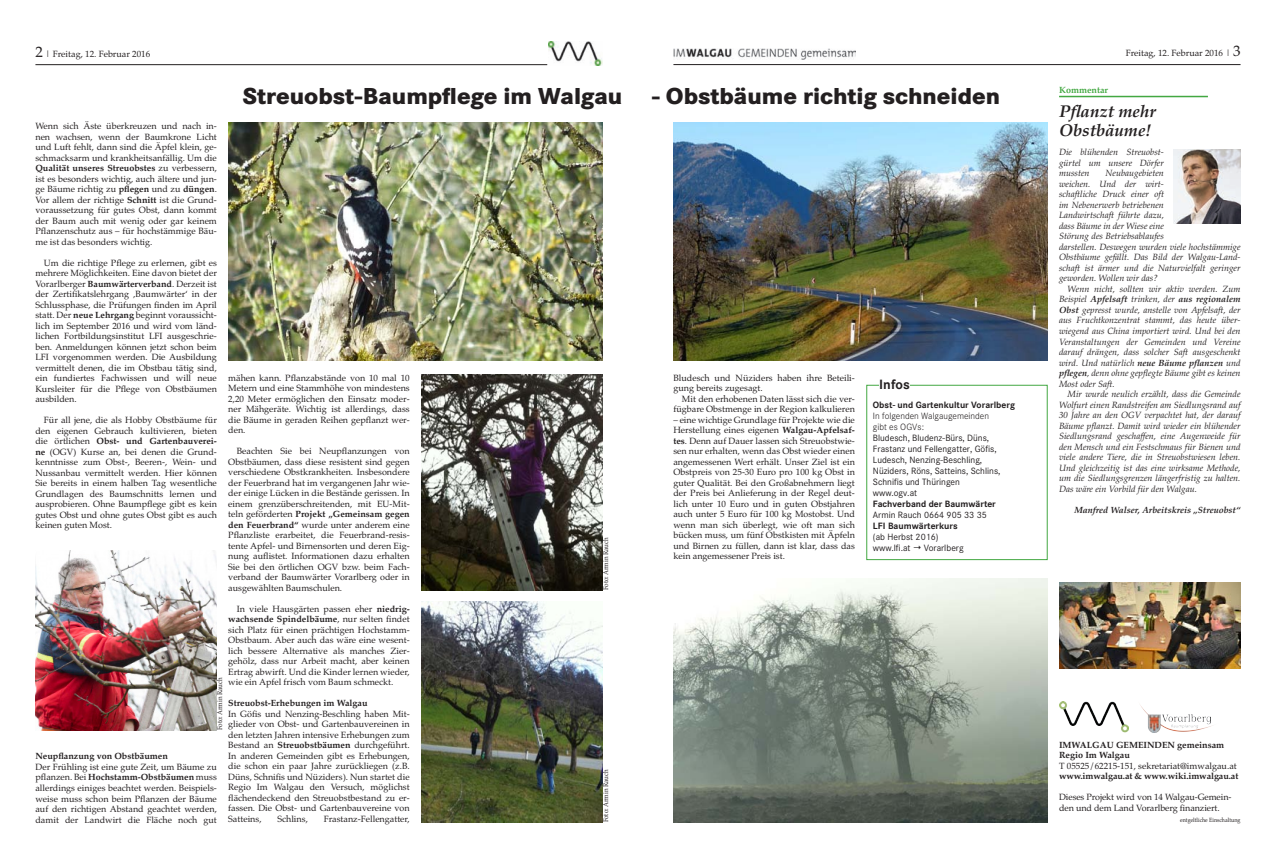
<style>
.page{position:relative;width:1276px;height:865px;background:#fff}
.page>*{position:absolute;margin:0;border:0;box-sizing:border-box;transform-origin:0 0}
.t1{font:800 24px "Corporate S";color:#231f20}
.t2{font:italic 700 17px/19px "Palatino";letter-spacing:-.005em;color:#231f20}
.t3{font:700 14px "Corporate S";color:#231f20}
.t4{font:9.5px/11px "Corporate S";color:#231f20}
.t5{font:700 9.5px "Corporate S";color:#231f20}
.t6{font:300 9.5px/11px "Corporate S";color:#231f20}
.t7{font:9px/10.5px "Palatino";color:#231f20;text-align:justify}
.t8{font:italic 9px/10.5px "Palatino";color:#231f20;text-align:justify}
.t9{font:700 9px/10.5px "Palatino";color:#231f20}
.t10{font:italic 700 9px "Palatino";color:#231f20}
.t11{font:700 9px "Palatino";color:#43a842}
.t12{font:7px "Palatino";color:#231f20;scale:.9 1}
.t13{font:6px "Palatino";color:#231f20;scale:.9 1}
.s1{font-size:15px}
.s2{font-weight:700}
</style>
<div class="page">
<img style="left:549px;top:42px;width:53px;height:23px">
<img style="left:673px;top:48px;width:183px;height:12px">
<hr style="left:35px;top:64px;width:512px;height:1px;background:#231f20">
<hr style="left:673px;top:64px;width:567px;height:1px;background:#231f20">
<div style="left:866px;top:385px;width:181px;height:175px;border:1px solid #43a842"></div>
<div style="left:879px;top:378px;width:31px;height:11px;background:#fff"></div>
<img style="left:1174px;top:149px;width:66px;height:74px">
<img style="left:1059px;top:701px;width:69px;height:32px">
<img style="left:1140px;top:705px;width:73px;height:27px">
<hr style="left:1059px;top:96px;width:149px;height:1px;background:#43a842">
<img style="left:228px;top:123px;width:374px;height:237px">
<img style="left:673px;top:123px;width:374px;height:237px">
<img style="left:673px;top:579px;width:374px;height:243px">
<img style="left:1059px;top:583px;width:181px;height:85px">
<img style="left:421px;top:601px;width:181px;height:221px">
<img style="left:421px;top:374px;width:181px;height:216px">
<img style="left:35px;top:550px;width:182px;height:180px">
<p class="t7" style="left:35px;top:49px;width:116px"><span class="s1">2</span> | Freitag, 12. Februar 2016</p>
<p class="t7" style="left:1125px;top:48px;width:116px">Freitag, 12. Februar 2016 | <span class="s1">3</span></p>
<h1 class="t1" style="left:242px;top:82px;width:381px">Streuobst-Baumpflege im Walgau</h1>
<h1 class="t1" style="left:652px;top:82px;width:349px">- Obstbäume richtig schneiden</h1>
<p class="t7" style="left:35px;top:121px;width:183px">Wenn sich Äste überkreuzen und nach in&shy;nen wachsen, wenn der Baumkrone Licht und Luft fehlt, dann sind die Äpfel klein, ge&shy;schmacksarm und krankheitsanfällig. Um die <span class="s2">Qualität unseres Streuobstes</span> zu verbessern, ist es besonders wichtig, auch ältere und jun&shy;ge Bäume richtig zu <span class="s2">pflegen</span> und zu <span class="s2">düngen</span>.<br>Vor allem der richtige <span class="s2">Schnitt</span> ist die Grund&shy;voraussetzung für gutes Obst, dann kommt der Baum auch mit wenig oder gar keinem Pflanzenschutz aus – für hochstämmige Bäu&shy;me ist das besonders wichtig.</p>
<p class="t7" style="left:35px;top:258px;width:183px;text-indent:9px">Um die richtige Pflege zu erlernen, gibt es mehrere Möglichkeiten. Eine davon bietet der Vorarlberger <span class="s2">Baumwärterverband</span>. Derzeit ist der Zertifikatslehrgang ‚Baumwärter‘ in der Schlussphase, die Prüfungen finden im April statt. Der <span class="s2">neue Lehrgang</span> beginnt voraussicht&shy;lich im September 2016 und wird vom länd&shy;lichen Fortbildungsinstitut LFI ausgeschrie&shy;ben. Anmeldungen können jetzt schon beim LFI vorgenommen werden. Die Ausbildung vermittelt denen, die im Obstbau tätig sind, ein fundiertes Fachwissen und will neue Kursleiter für die Pflege von Obstbäumen ausbilden.</p>
<p class="t7" style="left:35px;top:415px;width:183px;text-indent:9px">Für all jene, die als Hobby Obstbäume für den eigenen Gebrauch kultivieren, bieten die örtlichen <span class="s2">Obst- und Gartenbauverei&shy;ne</span> (OGV) Kurse an, bei denen die Grund&shy;kenntnisse zum Obst-, Beeren-, Wein- und Nussanbau vermittelt werden. Hier können Sie bereits in einem halben Tag wesentliche Grundlagen des Baumschnitts lernen und ausprobieren. Ohne Baumpflege gibt es kein gutes Obst und ohne gutes Obst gibt es auch keinen guten Most.</p>
<p class="t7" style="left:228px;top:372px;width:183px">mähen kann. Pflanzabstände von 10 mal 10<br>Metern und eine Stammhöhe von mindestens 2,20 Meter ermöglichen den Einsatz moder&shy;ner Mähgeräte. Wichtig ist allerdings, dass die Bäume in geraden Reihen gepflanzt wer&shy;den.</p>
<p class="t7" style="left:228px;top:446px;width:183px;text-indent:9px">Beachten Sie bei Neupflanzungen von Obstbäumen, dass diese resistent sind gegen verschiedene Obstkrankheiten. Insbesondere der Feuerbrand hat im vergangenen Jahr wie&shy;der einige Lücken in die Bestände gerissen. In einem grenzüberschreitenden, mit EU-Mit&shy;teln geförderten <span class="s2">Projekt „Gemeinsam gegen den Feuerbrand“</span> wurde unter anderem eine Pflanzliste erarbeitet, die Feuerbrand-resis&shy;tente Apfel- und Birnensorten und deren Eig&shy;nung auflistet. Informationen dazu erhalten Sie bei den örtlichen OGV bzw. beim Fach&shy;verband der Baumwärter Vorarlberg oder in ausgewählten Baumschulen.</p>
<p class="t7" style="left:228px;top:603px;width:183px;text-indent:9px">In viele Hausgärten passen eher <span class="s2">niedrig&shy;wachsende Spindelbäume</span>, nur selten findet sich Platz für einen prächtigen Hochstamm-Obstbaum. Aber auch das wäre eine wesent&shy;lich bessere Alternative als manches Zier&shy;gehölz, dass nur Arbeit macht, aber keinen Ertrag abwirft. Und die Kinder lernen wieder, wie ein Apfel frisch vom Baum schmeckt.</p>
<p class="t9" style="left:228px;top:698px;width:141px">Streuobst-Erhebungen im Walgau</p>
<p class="t7" style="left:228px;top:708px;width:183px">In Göfis und Nenzing-Beschling haben Mit&shy;glieder von Obst- und Gartenbauvereinen in den letzten Jahren intensive Erhebungen zum Bestand an <span class="s2">Streuobstbäumen</span> durchgeführt.<br>In anderen Gemeinden gibt es Erhebungen, die schon ein paar Jahre zurückliegen (z.B.<br>Düns, Schnifis und Nüziders). Nun startet die Regio Im Walgau den Versuch, möglichst flächendeckend den Streuobstbestand zu er&shy;fassen. Die Obst- und Gartenbauvereine von Satteins,</p>
<p class="t12" style="left:216px;top:730px;width:60px;rotate:-90deg">Foto: Armin Rauch</p>
<p class="t9" style="left:35px;top:751px;width:134px">Neupflanzung von Obstbäumen</p>
<p class="t7" style="left:35px;top:761px;width:183px">Der Frühling ist eine gute Zeit, um Bäume zu pflanzen. Bei <span class="s2">Hochstamm-Obstbäumen</span> muss allerdings einiges beachtet werden. Beispiels&shy;weise muss schon beim Pflanzen der Bäume auf den richtigen Abstand geachtet werden, damit der Landwirt die Fläche noch gut</p>
<p class="t7" style="left:277px;top:813px;width:32px">Schlins,</p>
<p class="t7" style="left:324px;top:813px;width:87px">Frastanz-Fellengatter,</p>
<p class="t12" style="left:601px;top:590px;width:60px;rotate:-90deg">Foto: Armin Rauch</p>
<p class="t7" style="left:673px;top:372px;width:183px">Bludesch und Nüziders haben ihre Beteili&shy;gung bereits zugesagt.</p>
<p class="t7" style="left:673px;top:393px;width:183px;text-align:right">Mit den erhobenen Daten lässt sich die ver&shy;fügbare Obstmenge in der Region kalkulieren</p>
<p class="t7" style="left:673px;top:414px;width:183px">– eine wichtige Grundlage für Projekte wie die Herstellung eines eigenen <span class="s2">Walgau-Apfelsaf&shy;tes</span>. Denn auf Dauer lassen sich Streuobstwie&shy;sen nur erhalten, wenn das Obst wieder einen angemessenen Wert erhält. Unser Ziel ist ein Obstpreis von 25-30 Euro pro 100 kg Obst in guter Qualität. Bei den Großabnehmern liegt der Preis bei Anlieferung in der Regel deut&shy;lich unter 10 Euro und in guten Obstjahren auch unter 5 Euro für 100 kg Mostobst. Und wenn man sich überlegt, wie oft man sich bücken muss, um fünf Obstkisten mit Äpfeln und Birnen zu füllen, dann ist klar, dass das kein angemessener Preis ist.</p>
<h3 class="t3" style="left:879px;top:377px;width:32px">Infos</h3>
<p class="t5" style="left:873px;top:399px;width:144px">Obst- und Gartenkultur Vorarlberg</p>
<p class="t6" style="left:873px;top:410px;width:118px">In folgenden Walgaugemeinden gibt es OGVs:</p>
<p class="t4" style="left:873px;top:432px;width:129px">Bludesch, Bludenz-Bürs, Düns,<br>Frastanz und Fellengatter, Göfis,<br>Ludesch, Nenzing-Beschling,<br>Nüziders, Röns, Satteins, Schlins,<br>Schnifis und Thüringen www.ogv.at</p>
<p class="t5" style="left:873px;top:498px;width:124px">Fachverband der Baumwärter</p>
<p class="t4" style="left:873px;top:509px;width:115px">Armin Rauch 0664 905 33 35</p>
<p class="t5" style="left:873px;top:520px;width:86px">LFI Baumwärterkurs</p>
<p class="t4" style="left:873px;top:531px;width:67px">(ab Herbst 2016) www.lfi.at</p>
<p class="t4" style="left:924px;top:542px;width:41px">Vorarlberg</p>
<p class="t12" style="left:602px;top:822px;width:60px;rotate:-90deg">Foto: Armin Rauch</p>
<p class="t11" style="left:1059px;top:84px;width:51px">Kommentar</p>
<h2 class="t2" style="left:1059px;top:102px;width:98px">Pflanzt mehr<br>Obstbäume!</h2>
<p class="t8" style="left:1059px;top:147px;width:106px">Die blühenden Streuobst&shy;gürtel um unsere Dörfer mussten</p>
<p class="t8" style="left:1059px;top:168px;width:183px;text-align:left;text-indent:47px">Neubaugebieten<br>weichen. Und der wirt-<br>schaftliche Druck einer oft<br>im Nebenerwerb betriebenen<br>Landwirtschaft führte dazu,<br>dass Bäume in der Wiese eine<br>Störung des Betriebsablaufes<br>darstellen. Deswegen wurden viele hochstämmige<br>Obstbäume gefällt. Das Bild der Walgau-Land&shy;schaft ist ärmer und die Naturvielfalt geringer geworden. Wollen wir das?</p>
<p class="t8" style="left:1059px;top:284px;width:183px;text-indent:9px">Wenn nicht, sollten wir aktiv werden. Zum Beispiel <span class="s2">Apfelsaft</span> trinken, der <span class="s2">aus regionalem Obst</span> gepresst wurde, anstelle von Apfelsaft, der aus Fruchtkonzentrat stammt, das heute über&shy;wiegend aus China importiert wird. Und bei den Veranstaltungen der Gemeinden und Vereine darauf drängen, dass solcher Saft ausgeschenkt wird. Und natürlich <span class="s2">neue Bäume pflanzen</span> und <span class="s2">pflegen</span>, denn ohne gepflegte Bäume gibt es keinen Most oder Saft.</p>
<p class="t8" style="left:1059px;top:389px;width:183px;text-indent:9px">Mir wurde neulich erzählt, dass die Gemeinde Wolfurt einen Randstreifen am Siedlungsrand auf 30 Jahre an den OGV verpachtet hat, der darauf Bäume pflanzt. Damit wird wieder ein blühender Siedlungsrand geschaffen, eine Augenweide für den Mensch und ein Festschmaus für Bienen und viele andere Tiere, die in Streuobstwiesen leben.<br>Und gleichzeitig ist das eine wirksame Methode, um die Siedlungsgrenzen längerfristig zu halten.<br>Das wäre ein Vorbild für den Walgau.</p>
<p class="t10" style="left:1074px;top:504px;width:168px">Manfred Walser, Arbeitskreis „Streuobst“</p>
<p class="t9" style="left:1059px;top:739px;width:167px">IMWALGAU GEMEINDEN gemeinsam<br>Regio Im Walgau</p>
<p class="t7" style="left:1059px;top:760px;width:179px">T 05525/62215-151, sekretariat@imwalgau.at</p>
<p class="t9" style="left:1059px;top:771px;width:181px">www.imwalgau.at &amp; www.wiki.imwalgau.at</p>
<p class="t7" style="left:1059px;top:792px;width:174px">Dieses Projekt wird von 14 Walgau-Gemein&shy;den und dem Land Vorarlberg finanziert.</p>
<p class="t13" style="left:1180px;top:817px;width:69px">entgeltliche Einschaltung</p>
</div>
